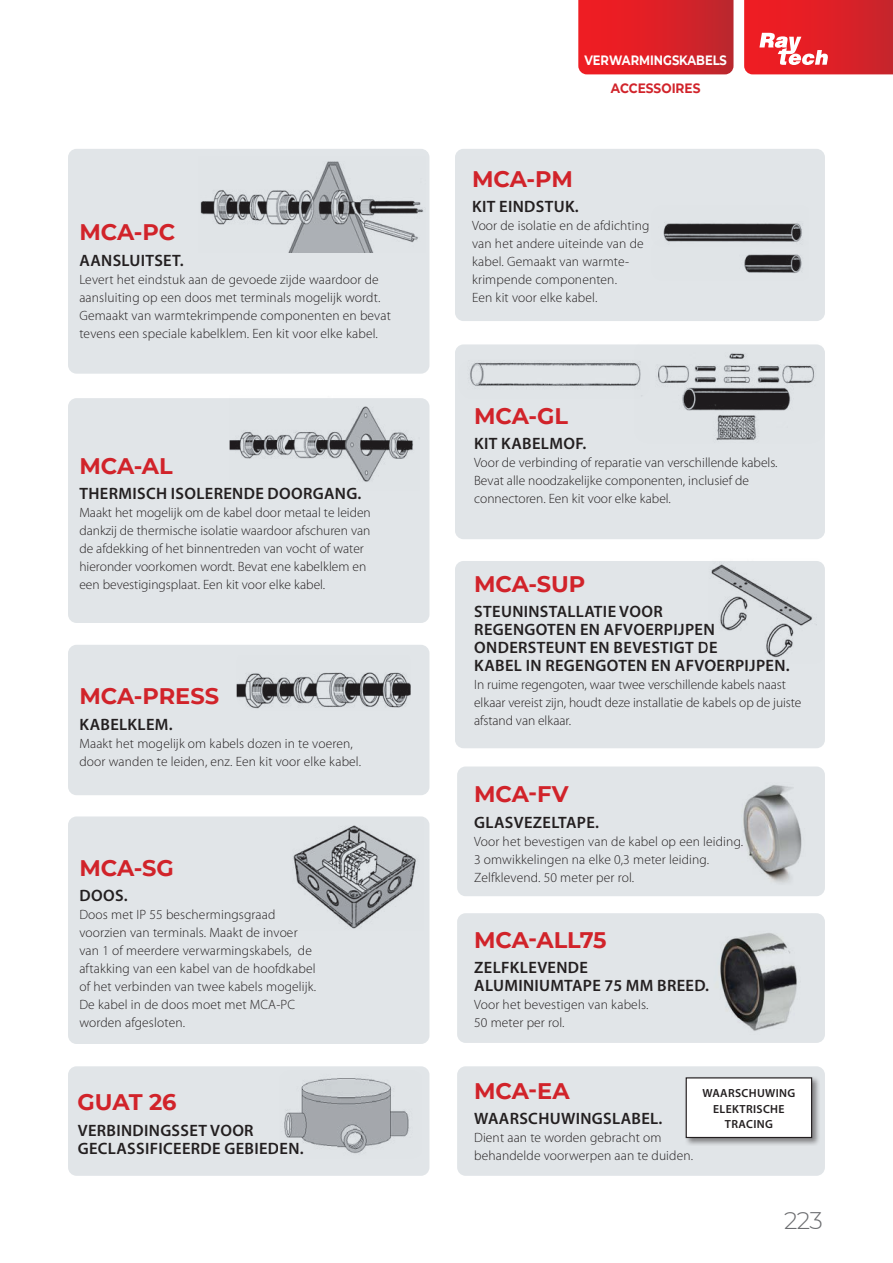
<style>
.page{position:relative;width:893px;height:1263px;background:#fff}
.page>*{position:absolute;margin:0;border:0;box-sizing:border-box;transform-origin:0 0}
.t1{font:300 24px "Montserrat";color:#6c6d70}
.t2{font:700 22.5px "Montserrat";color:#d1232a}
.t3{font:600 16.5px/18px "Myriad Pro";letter-spacing:.02em;color:#231f20}
.t4{font:300 13.5px/18px "Myriad Pro";letter-spacing:.01em;color:#231f20}
.t5{font:700 13.5px "Montserrat";color:#fff;scale:.85 1}
.t6{font:700 13.5px "Montserrat";color:#d1232a;scale:.9 1}
.t7{font:600 11.7px/15.3px "Myriad Pro";letter-spacing:.03em;color:#231f20;text-align:center}
</style>
<div class="page">
<svg style="left:578px;top:0;width:155px;height:74px;background:#db2127"></svg>
<svg style="left:744px;top:0;width:149px;height:74px;background:#e13036"></svg>
<div style="left:68px;top:149px;width:361px;height:225px;background:#e1e5e8;border-radius:9px"></div>
<div style="left:455px;top:149px;width:370px;height:172px;background:#e1e5e8;border-radius:9px"></div>
<div style="left:68px;top:398px;width:361px;height:225px;background:#e1e5e8;border-radius:9px"></div>
<div style="left:68px;top:645px;width:361px;height:150px;background:#e1e5e8;border-radius:9px"></div>
<div style="left:68px;top:816px;width:361px;height:228px;background:#e1e5e8;border-radius:9px"></div>
<div style="left:457px;top:766px;width:368px;height:130px;background:#e1e5e8;border-radius:9px"></div>
<div style="left:457px;top:913px;width:368px;height:130px;background:#e1e5e8;border-radius:9px"></div>
<div style="left:457px;top:1066px;width:368px;height:110px;background:#e1e5e8;border-radius:9px"></div>
<div style="left:68px;top:1066px;width:361px;height:110px;background:#e1e5e8;border-radius:9px"></div>
<div style="left:455px;top:344px;width:370px;height:195px;background:#e1e5e8;border-radius:9px"></div>
<div style="left:455px;top:561px;width:370px;height:187px;background:#e1e5e8;border-radius:9px"></div>
<div style="left:192px;top:150px;width:243px;height:148px;background:#e1e5e8;border-radius:15px"></div>
<img style="left:200px;top:161px;width:224px;height:92px">
<img style="left:663px;top:222px;width:139px;height:17px">
<img style="left:665px;top:239px;width:137px;height:34px">
<img style="left:230px;top:406px;width:183px;height:76px">
<img style="left:634px;top:344px;width:191px;height:96px">
<img style="left:470px;top:360px;width:179px;height:39px">
<img style="left:237px;top:672px;width:174px;height:37px">
<img style="left:711px;top:561px;width:113px;height:97px">
<img style="left:290px;top:816px;width:133px;height:113px">
<img style="left:284px;top:1078px;width:125px;height:76px">
<div style="left:684px;top:1075px;width:136px;height:71px;background:#231f20;opacity:.5"></div>
<div style="left:686px;top:1078px;width:126px;height:59px;background:#fff"></div>
<div style="left:686px;top:1077px;width:126px;height:61px;border:1px solid #231f20"></div>
<img style="left:720px;top:933px;width:77px;height:98px">
<img style="left:736px;top:766px;width:85px;height:117px">
<p class="t2" style="left:79px;top:216px;width:98px">MCA-PC</p>
<p class="t3" style="left:80px;top:251px;width:106px">AANSLUITSET.</p>
<p class="t4" style="left:79px;top:270px;width:313px">Levert het eindstuk aan de gevoede zijde waardoor de aansluiting op een doos met terminals mogelijk wordt.<br>Gemaakt van warmtekrimpende componenten en bevat tevens een speciale kabelklem. Een kit voor elke kabel.</p>
<p class="t2" style="left:79px;top:450px;width:95px">MCA-AL</p>
<p class="t3" style="left:80px;top:484px;width:283px">THERMISCH ISOLERENDE DOORGANG.</p>
<p class="t4" style="left:79px;top:504px;width:293px">Maakt het mogelijk om de kabel door metaal te leiden dankzij de thermische isolatie waardoor afschuren van de afdekking of het binnentreden van vocht of water hieronder voorkomen wordt. Bevat ene kabelklem en een bevestigingsplaat. Een kit voor elke kabel.</p>
<p class="t2" style="left:79px;top:680px;width:141px">MCA-PRESS</p>
<p class="t3" style="left:80px;top:715px;width:95px">KABELKLEM.</p>
<p class="t4" style="left:79px;top:734px;width:283px">Maakt het mogelijk om kabels dozen in te voeren, door wanden te leiden, enz. Een kit voor elke kabel.</p>
<p class="t2" style="left:79px;top:851px;width:96px">MCA-SG</p>
<p class="t3" style="left:80px;top:886px;width:50px">DOOS.</p>
<p class="t4" style="left:79px;top:905px;width:238px">Doos met IP 55 beschermingsgraad voorzien van terminals. Maakt de invoer van 1 of meerdere verwarmingskabels, de aftakking van een kabel van de hoofdkabel of het verbinden van twee kabels mogelijk.<br>De kabel in de doos moet met MCA-PC worden afgesloten.</p>
<p class="t2" style="left:78px;top:1086px;width:101px">GUAT 26</p>
<p class="t3" style="left:78px;top:1121px;width:227px">VERBINDINGSSET VOOR<br>GECLASSIFICEERDE GEBIEDEN.</p>
<p class="t5" style="left:584px;top:51px;width:169px">VERWARMINGSKABELS</p>
<p class="t6" style="left:611px;top:78px;width:101px">ACCESSOIRES</p>
<p class="t2" style="left:472px;top:162px;width:102px">MCA-PM</p>
<p class="t3" style="left:472px;top:197px;width:108px">KIT EINDSTUK.</p>
<p class="t4" style="left:472px;top:217px;width:179px">Voor de isolatie en de afdichting van het andere uiteinde van de kabel. Gemaakt van warmte&shy;krimpende componenten.<br>Een kit voor elke kabel.</p>
<p class="t2" style="left:474px;top:399px;width:96px">MCA-GL</p>
<p class="t3" style="left:474px;top:434px;width:113px">KIT KABELMOF.</p>
<p class="t4" style="left:474px;top:454px;width:305px">Voor de verbinding of reparatie van verschillende kabels.<br>Bevat alle noodzakelijke componenten, inclusief de connectoren. Een kit voor elke kabel.</p>
<p class="t2" style="left:474px;top:568px;width:113px">MCA-SUP</p>
<p class="t3" style="left:474px;top:602px;width:317px">STEUNINSTALLATIE VOOR<br>REGENGOTEN EN AFVOERPIJPEN<br>ONDERSTEUNT EN BEVESTIGT DE<br>KABEL IN REGENGOTEN EN AFVOERPIJPEN.</p>
<p class="t4" style="left:474px;top:676px;width:329px">In ruime regengoten, waar twee verschillende kabels naast elkaar vereist zijn, houdt deze installatie de kabels op de juiste afstand van elkaar.</p>
<p class="t2" style="left:474px;top:778px;width:96px">MCA-FV</p>
<p class="t3" style="left:474px;top:813px;width:126px">GLASVEZELTAPE.</p>
<p class="t4" style="left:474px;top:832px;width:271px">Voor het bevestigen van de kabel op een leiding.<br>3 omwikkelingen na elke 0,3 meter leiding.<br>Zelfklevend. 50 meter per rol.</p>
<p class="t2" style="left:474px;top:923px;width:134px">MCA-ALL75</p>
<p class="t3" style="left:474px;top:958px;width:236px">ZELFKLEVENDE<br>ALUMINIUMTAPE 75 MM BREED.</p>
<p class="t4" style="left:474px;top:996px;width:176px">Voor het bevestigen van kabels.<br>50 meter per rol.</p>
<p class="t2" style="left:474px;top:1074px;width:97px">MCA-EA</p>
<p class="t3" style="left:474px;top:1109px;width:190px">WAARSCHUWINGSLABEL.</p>
<p class="t4" style="left:474px;top:1128px;width:221px">Dient aan te worden gebracht om behandelde voorwerpen aan te duiden.</p>
<p class="t7" style="left:702px;top:1085px;width:94px">WAARSCHUWING<br>ELEKTRISCHE<br>TRACING</p>
<h1 class="t1" style="left:784px;top:1204px;width:40px">223</h1>
</div>
